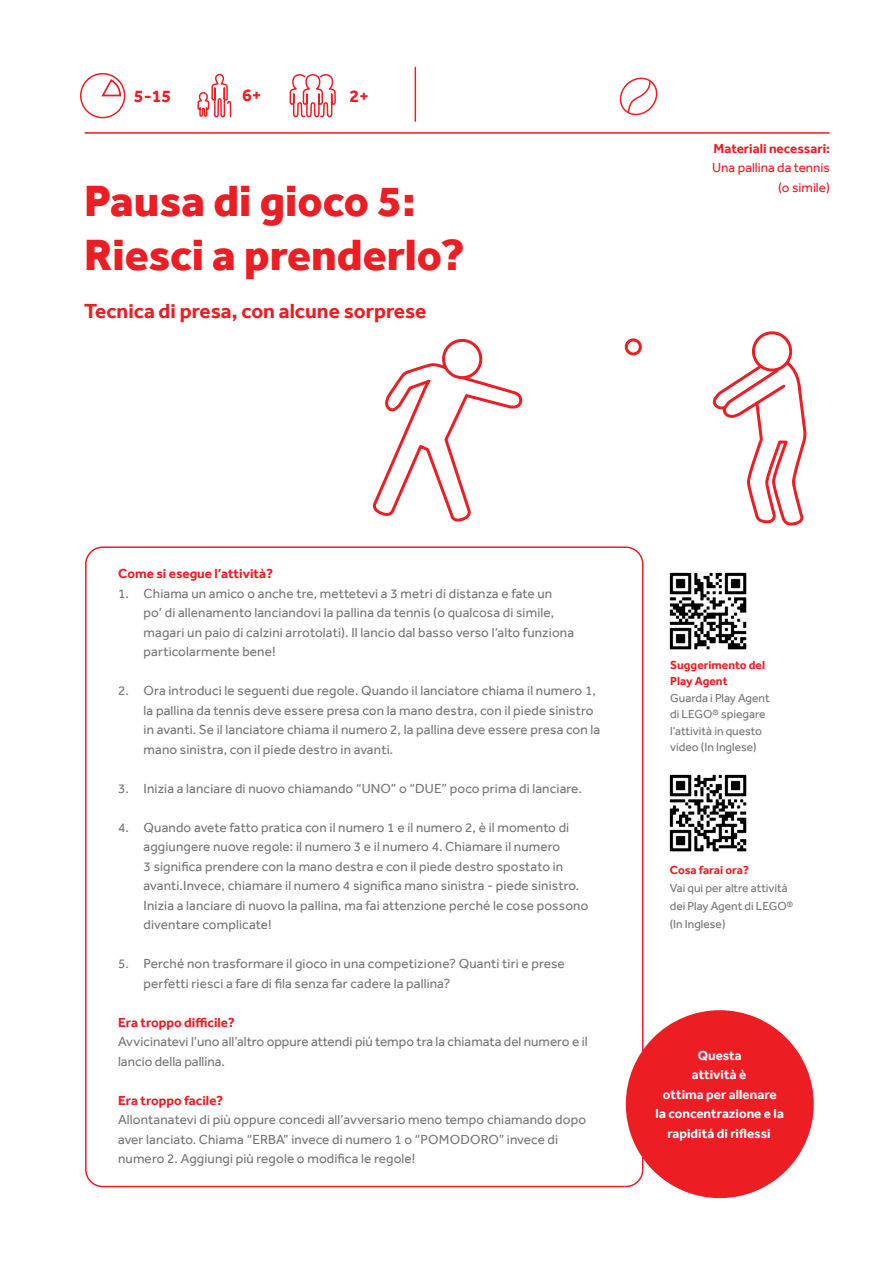
<style>
.page{position:relative;width:893px;height:1263px;background:#fff}
.page>*{position:absolute;margin:0;border:0;box-sizing:border-box;transform-origin:0 0}
.t1{font:800 45px/54px "Effra";color:#ed1d24}
.t2{font:700 21px "Effra";color:#ed1d24}
.t3{font:700 18px "Effra";color:#ed1d24}
.t4{font:13.5px/19.5px "Effra";letter-spacing:.01em;color:#757678}
.t5{font:700 13.5px "Effra";color:#ed1d24}
.t6{font:700 13.5px/19.5px "Effra";color:#fff;text-align:center}
.t7{font:13.5px/19.5px "Effra";color:#ed1d24;text-align:right}
.t8{font:12px/16.5px "Effra";color:#757678}
.t9{font:700 12px/16.5px "Effra";color:#ed1d24}
</style>
<div class="page">
<hr style="left:85px;top:132px;width:744px;height:2px;background:#ed1d24">
<hr style="left:415px;top:67px;width:1px;height:54px;background:#ed1d24">
<div style="left:626px;top:1010px;width:188px;height:188px;background:#ed1d24;border-radius:50%"></div>
<img style="left:669px;top:774px;width:78px;height:78px">
<img style="left:669px;top:572px;width:78px;height:78px">
<div style="left:80px;top:73px;width:45px;height:45px;border:2px solid #ed1d24;border-radius:50%"></div>
<svg style="left:101px;top:78px;width:21px;height:19px"></svg>
<svg style="left:288px;top:74px;width:49px;height:60px"></svg>
<svg style="left:712px;top:356px;width:95px;height:170px"></svg>
<div style="left:753px;top:333px;width:38px;height:37px;background:#fff;border-radius:50%"></div>
<div style="left:752px;top:331px;width:40px;height:41px;border:3px solid #ed1d24;border-radius:50%"></div>
<svg style="left:372px;top:339px;width:151px;height:183px"></svg>
<div style="left:625px;top:338px;width:17px;height:17px;border:3px solid #ed1d24;border-radius:50%"></div>
<svg style="left:619px;top:77px;width:39px;height:39px"></svg>
<svg style="left:196px;top:73px;width:36px;height:61px"></svg>
<h3 class="t3" style="left:134px;top:85px;width:39px">5-15</h3>
<h3 class="t3" style="left:242px;top:84px;width:21px">6+</h3>
<h3 class="t3" style="left:349px;top:85px;width:21px">2+</h3>
<h1 class="t1" style="left:84px;top:174px;width:382px">Pausa di gioco 5:<br>Riesci a prenderlo?</h1>
<h2 class="t2" style="left:84px;top:298px;width:344px">Tecnica di presa, con alcune sorprese</h2>
<p class="t5" style="left:714px;top:140px;width:118px">Materiali necessari:</p>
<p class="t7" style="left:712px;top:158px;width:119px">Una pallina da tennis (o simile)</p>
<p class="t5" style="left:118px;top:566px;width:157px">Come si esegue l’attività?</p>
<p class="t4" style="left:144px;top:583px;width:432px;text-indent:-26px">1. Chiama un amico o anche tre, mettetevi a 3 metri di distanza e fate un po’ di allenamento lanciandovi la pallina da tennis (o qualcosa di simile, magari un paio di calzini arrotolati). Il lancio dal basso verso l’alto funziona particolarmente bene!</p>
<p class="t4" style="left:144px;top:681px;width:458px;text-indent:-26px">2. Ora introduci le seguenti due regole. Quando il lanciatore chiama il numero 1, la pallina da tennis deve essere presa con la mano destra, con il piede sinistro in avanti. Se il lanciatore chiama il numero 2, la pallina deve essere presa con la mano sinistra, con il piede destro in avanti.</p>
<p class="t4" style="left:118px;top:778px;width:465px">3. Inizia a lanciare di nuovo chiamando “UNO” o “DUE” poco prima di lanciare.</p>
<p class="t4" style="left:144px;top:817px;width:446px;text-indent:-26px">4. Quando avete fatto pratica con il numero 1 e il numero 2, è il momento di aggiungere nuove regole: il numero 3 e il numero 4. Chiamare il numero<br>3 significa prendere con la mano destra e con il piede destro spostato in avanti.Invece, chiamare il numero 4 significa mano sinistra - piede sinistro.<br>Inizia a lanciare di nuovo la pallina, ma fai attenzione perché le cose possono diventare complicate!</p>
<p class="t4" style="left:144px;top:954px;width:423px;text-indent:-26px">5. Perché non trasformare il gioco in una competizione? Quanti tiri e prese perfetti riesci a fare di fila senza far cadere la pallina?</p>
<p class="t5" style="left:118px;top:1014px;width:118px">Era troppo difficile?</p>
<p class="t4" style="left:118px;top:1032px;width:471px">Avvicinatevi l’uno all’altro oppure attendi piú tempo tra la chiamata del numero e il lancio della pallina.</p>
<p class="t5" style="left:118px;top:1092px;width:107px">Era troppo facile?</p>
<p class="t4" style="left:118px;top:1110px;width:469px">Allontanatevi di più oppure concedi all’avversario meno tempo chiamando dopo aver lanciato. Chiama “ERBA” invece di numero 1 o “POMODORO” invece di numero 2. Aggiungi più regole o modifica le regole!</p>
<p class="t9" style="left:670px;top:656px;width:96px">Suggerimento del<br>Play Agent</p>
<p class="t8" style="left:670px;top:689px;width:101px">Guarda i Play Agent di LEGO® spiegare l’attività in questo video (In Inglese)</p>
<p class="t9" style="left:670px;top:861px;width:81px">Cosa farai ora?</p>
<p class="t8" style="left:670px;top:878px;width:125px;line-height:18px">Vai qui per altre attività dei Play Agent di LEGO® (In Inglese)</p>
<p class="t6" style="left:656px;top:1045px;width:130px">Questa<br>attività è<br>ottima per allenare<br>la concentrazione e la rapiditá di riflessi</p>
</div>
